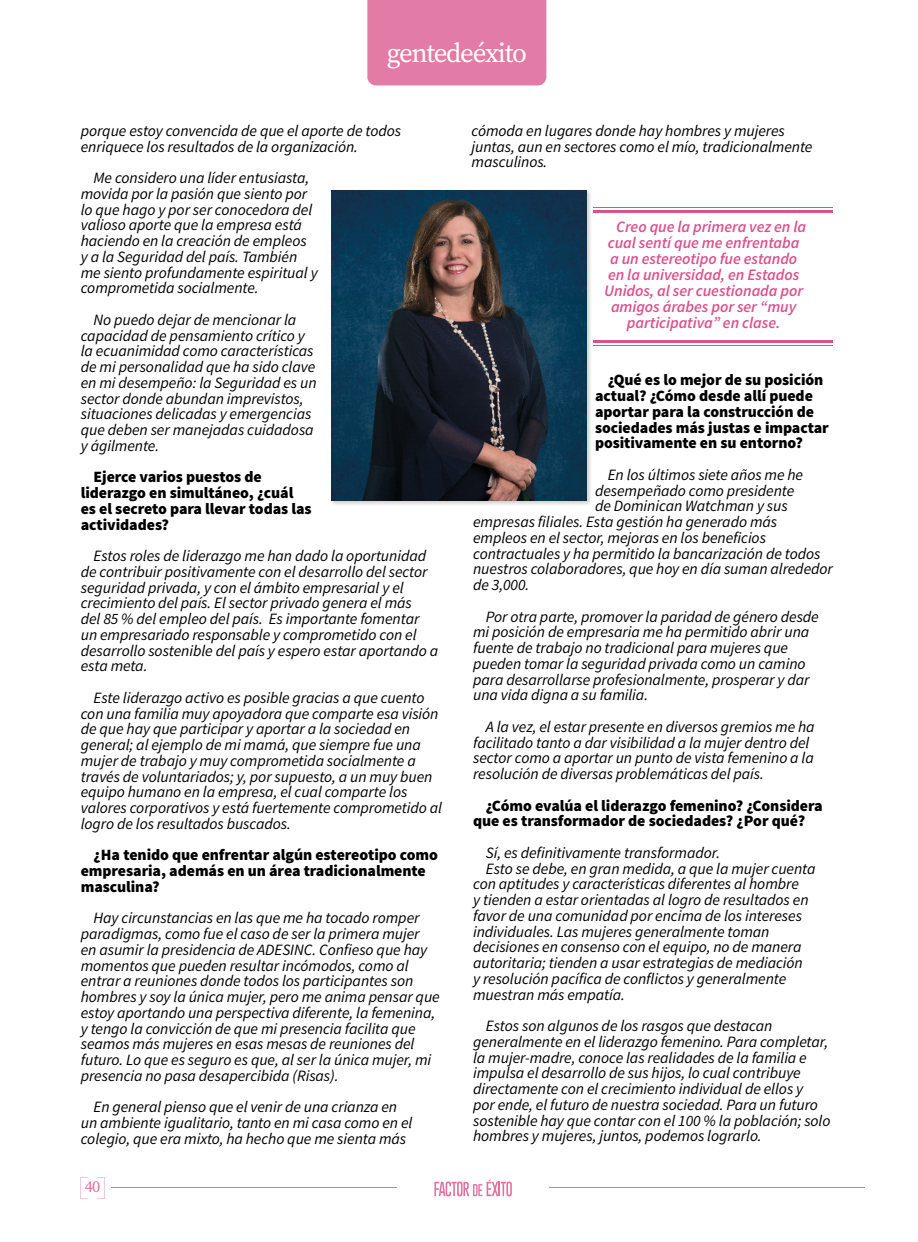
<style>
.page{position:relative;width:918px;height:1242px;background:#fff}
.page>*{position:absolute;margin:0;border:0;box-sizing:border-box;transform-origin:0 0}
.t1{font:27px "Source Serif Pro";letter-spacing:-.05em;color:#fff}
.t2{font:16.5px "Source Serif Pro";color:#e071a0}
.t3{font:italic 600 15.9px "Source Sans Pro";letter-spacing:-.005em;color:#db518e}
.t4{font:italic 15.75px/15.8px "Source Sans Pro";letter-spacing:-.005em;color:#000}
.t5{font:900 15.75px/15.8px "Source Sans Pro";letter-spacing:-.005em;color:#000}
</style>
<div class="page">
<img style="left:331px;top:190px;width:260px;height:315px">
<img style="left:331px;top:191px;width:256px;height:310px">
<hr style="left:593px;top:207px;width:240px;height:1px;background:#db518e">
<hr style="left:593px;top:210px;width:240px;height:2px;background:#db518e">
<hr style="left:593px;top:345px;width:240px;height:1px;background:#db518e">
<hr style="left:593px;top:340px;width:240px;height:3px;background:#db518e">
<div style="left:367px;top:0;width:179px;height:85px;background:#e27ba6"></div>
<svg style="left:80px;top:1177px;width:8px;height:22px"></svg>
<svg style="left:97px;top:1177px;width:8px;height:22px"></svg>
<hr style="left:112px;top:1188px;width:285px;height:1px;background:#e071a0">
<hr style="left:549px;top:1188px;width:316px;height:1px;background:#e071a0">
<svg style="left:434px;top:1180px;width:78px;height:16px"></svg>
<h1 class="t1" style="left:387px;top:35px;width:142px">gentedeéxito</h1>
<p class="t4" style="left:81px;top:123px;width:322px">porque estoy convencida de que el aporte de todos enriquece los resultados de la organización.</p>
<p class="t4" style="left:81px;top:170px;width:238px;text-indent:13px">Me considero una líder entusiasta, movida por la pasión que siento por lo que hago y por ser conocedora del valioso aporte que la empresa está haciendo en la creación de empleos<br>y a la Seguridad del país. También me siento profundamente espiritual y comprometida socialmente.</p>
<p class="t4" style="left:81px;top:312px;width:237px;text-indent:13px">No puedo dejar de mencionar la capacidad de pensamiento crítico y la ecuanimidad como características de mi personalidad que ha sido clave en mi desempeño: la Seguridad es un sector donde abundan imprevistos, situaciones delicadas y emergencias que deben ser manejadas cuidadosa y ágilmente.</p>
<p class="t5" style="left:81px;top:470px;width:232px;text-indent:13px">Ejerce varios puestos de liderazgo en simultáneo, ¿cuál es el secreto para llevar todas las actividades?</p>
<p class="t4" style="left:81px;top:548px;width:359px;text-indent:13px">Estos roles de liderazgo me han dado la oportunidad de contribuir positivamente con el desarrollo del sector seguridad privada, y con el ámbito empresarial y el crecimiento del país. El sector privado genera el más<br>del 85 % del empleo del país. Es importante fomentar un empresariado responsable y comprometido con el desarrollo sostenible del país y espero estar aportando a esta meta.</p>
<p class="t4" style="left:81px;top:690px;width:363px;text-indent:13px">Este liderazgo activo es posible gracias a que cuento con una familia muy apoyadora que comparte esa visión de que hay que participar y aportar a la sociedad en general; al ejemplo de mi mamá, que siempre fue una mujer de trabajo y muy comprometida socialmente a través de voluntariados; y, por supuesto, a un muy buen equipo humano en la empresa, el cual comparte los valores corporativos y está fuertemente comprometido al logro de los resultados buscados.</p>
<p class="t5" style="left:81px;top:848px;width:359px;text-indent:13px">¿Ha tenido que enfrentar algún estereotipo como empresaria, además en un área tradicionalmente masculina?</p>
<p class="t4" style="left:81px;top:910px;width:361px;text-indent:13px">Hay circunstancias en las que me ha tocado romper paradigmas, como fue el caso de ser la primera mujer<br>en asumir la presidencia de ADESINC. Confieso que hay momentos que pueden resultar incómodos, como al entrar a reuniones donde todos los participantes son hombres y soy la única mujer, pero me anima pensar que estoy aportando una perspectiva diferente, la femenina, y tengo la convicción de que mi presencia facilita que seamos más mujeres en esas mesas de reuniones del futuro. Lo que es seguro es que, al ser la única mujer, mi presencia no pasa desapercibida (Risas).</p>
<p class="t4" style="left:81px;top:1099px;width:333px;text-align:center">En general pienso que el venir de una crianza en<br>un ambiente igualitario, tanto en mi casa como en el colegio, que era mixto, ha hecho que me sienta más</p>
<p class="t2" style="left:85px;top:1176px;width:17px">40</p>
<p class="t4" style="left:472px;top:123px;width:343px">cómoda en lugares donde hay hombres y mujeres juntas, aun en sectores como el mío, tradicionalmente masculinos.</p>
<p class="t3" style="left:616px;top:217px;width:191px">Creo que la primera vez en la</p>
<p class="t3" style="left:608px;top:232px;width:193px">cual sentí que me enfrentaba</p>
<p class="t3" style="left:610px;top:248px;width:189px">a un estereotipo fue estando</p>
<p class="t3" style="left:608px;top:264px;width:193px">en la universidad, en Estados</p>
<p class="t3" style="left:604px;top:280px;width:200px">Unidos, al ser cuestionada por</p>
<p class="t3" style="left:611px;top:296px;width:187px">amigos árabes por ser “muy</p>
<p class="t3" style="left:627px;top:312px;width:155px">participativa” en clase.</p>
<p class="t5" style="left:595px;top:373px;width:235px;text-indent:13px">¿Qué es lo mejor de su posición actual? ¿Cómo desde allí puede aportar para la construcción de sociedades más justas e impactar positivamente en su entorno?</p>
<p class="t4" style="left:608px;top:467px;width:197px">En los últimos siete años me he</p>
<p class="t4" style="left:595px;top:483px;width:201px">desempeñado como presidente</p>
<p class="t4" style="left:595px;top:498px;width:194px">de Dominican Watchman y sus</p>
<p class="t4" style="left:473px;top:514px;width:306px">empresas filiales. Esta gestión ha generado más</p>
<p class="t4" style="left:473px;top:530px;width:294px">empleos en el sector, mejoras en los beneficios</p>
<p class="t4" style="left:473px;top:546px;width:349px">contractuales y ha permitido la bancarización de todos</p>
<p class="t4" style="left:473px;top:561px;width:361px">nuestros colaboradores, que hoy en día suman alrededor</p>
<p class="t4" style="left:473px;top:577px;width:58px">de 3,000.</p>
<p class="t4" style="left:473px;top:609px;width:347px;text-indent:13px">Por otra parte, promover la paridad de género desde mi posición de empresaria me ha permitido abrir una fuente de trabajo no tradicional para mujeres que pueden tomar la seguridad privada como un camino para desarrollarse profesionalmente, prosperar y dar una vida digna a su familia.</p>
<p class="t4" style="left:473px;top:719px;width:343px;text-indent:13px">A la vez, el estar presente en diversos gremios me ha facilitado tanto a dar visibilidad a la mujer dentro del sector como a aportar un punto de vista femenino a la resolución de diversas problemáticas del país.</p>
<p class="t5" style="left:473px;top:798px;width:351px;text-indent:13px">¿Cómo evalúa el liderazgo femenino? ¿Considera que es transformador de sociedades? ¿Por qué?</p>
<p class="t4" style="left:486px;top:845px;width:236px">Sí, es definitivamente transformador.</p>
<p class="t4" style="left:486px;top:861px;width:331px">Esto se debe, en gran medida, a que la mujer cuenta</p>
<p class="t4" style="left:473px;top:876px;width:327px">con aptitudes y características diferentes al hombre</p>
<p class="t4" style="left:473px;top:892px;width:337px">y tienden a estar orientadas al logro de resultados en</p>
<p class="t4" style="left:473px;top:908px;width:330px">favor de una comunidad por encima de los intereses</p>
<p class="t4" style="left:473px;top:924px;width:298px">individuales. Las mujeres generalmente toman</p>
<p class="t4" style="left:473px;top:939px;width:330px">decisiones en consenso con el equipo, no de manera</p>
<p class="t4" style="left:473px;top:955px;width:331px">autoritaria; tienden a usar estrategias de mediación</p>
<p class="t4" style="left:473px;top:971px;width:315px">y resolución pacífica de conflictos y generalmente</p>
<p class="t4" style="left:473px;top:987px;width:153px">muestran más empatía.</p>
<p class="t4" style="left:473px;top:1018px;width:359px;text-indent:13px">Estos son algunos de los rasgos que destacan generalmente en el liderazgo femenino. Para completar, la mujer-madre, conoce las realidades de la familia e impulsa el desarrollo de sus hijos, lo cual contribuye directamente con el crecimiento individual de ellos y<br>por ende, el futuro de nuestra sociedad. Para un futuro sostenible hay que contar con el 100 % la población; solo hombres y mujeres, juntos, podemos lograrlo.</p>
</div>
